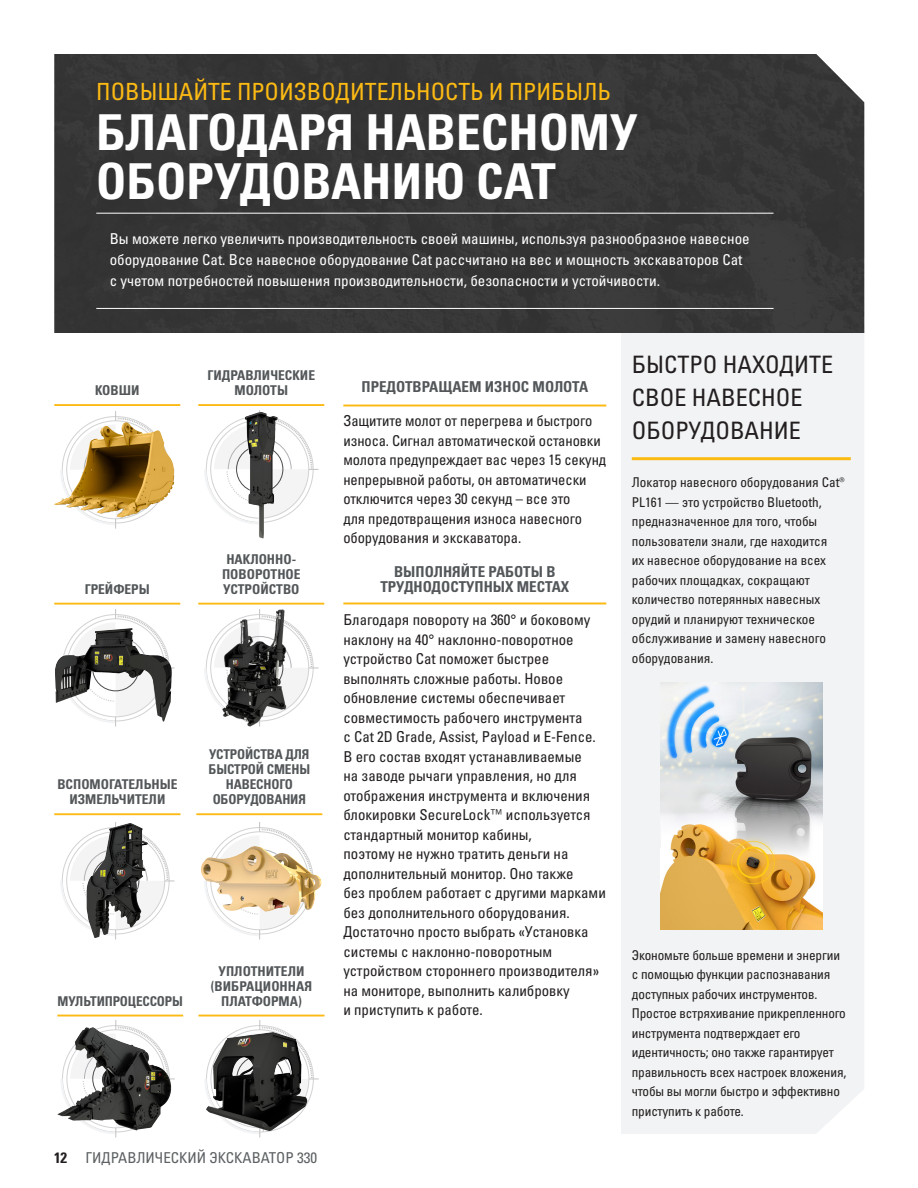
<style>
.page{position:relative;width:918px;height:1188px;background:#fff}
.page>*{position:absolute;margin:0;border:0;box-sizing:border-box;transform-origin:0 0}
.Headline_large_white{font:49.5px/49.5px "Univers LTCYR 67 Bold Cond";color:#fff}
.Headline_small_black_2-with_extra_space_{font:condensed 24px/33px "Univers LTCYR 57";color:#231f20}
.Subhead_small_yellow{font:condensed 23.7px "Univers LTCYR 57";color:#fcba13}
.Body_copy_white{font:condensed 15px/19.5px "Univers LTCYR 57";color:#231f20}
.Body_copy_white-rules_above_and_below{font:condensed 15px/21px "Univers LTCYR 57";color:#fff}
.Attachment_gray{font:15px/15px "Univers LTCYR 67 Bold Cond";color:#535759;text-align:center}
.t1{font:condensed 15px "Univers LTCYR 57";color:#5d6163}
.Body_copy_with_12pts_and_yellow_rule_abo{font:condensed 13.5px/19.5px "Univers LTCYR 57";color:#231f20}
.Body_copy{font:condensed 13.5px/19.5px "Univers LTCYR 57";letter-spacing:-.01em;color:#231f20}
.Attachment_gray-2{font:13.5px/15px "Univers LTCYR 67 Bold Cond";color:#535759;text-align:center}
.s1{font-family:"Univers LTCYR 67 Bold Cond";font-stretch:normal;color:#231f20}
</style>
<div class="page">
<div style="left:621px;top:333px;width:243px;height:801px;background:#f2f3f4"></div>
<div style="left:54px;top:54px;width:810px;height:279px;background:#363637"></div>
<hr style="left:96px;top:213px;width:678px;height:1px;background:#fff">
<hr style="left:96px;top:308px;width:678px;height:1px;background:#fff">
<hr style="left:632px;top:457px;width:219px;height:3px;background:#fcba13">
<img style="left:660px;top:682px;width:162px;height:248px">
<svg style="left:83px;top:411px;width:92px;height:118px"></svg>
<svg style="left:80px;top:609px;width:95px;height:118px"></svg>
<svg style="left:60px;top:822px;width:115px;height:118px"></svg>
<svg style="left:59px;top:1020px;width:116px;height:118px"></svg>
<svg style="left:217px;top:822px;width:102px;height:118px"></svg>
<svg style="left:205px;top:1020px;width:114px;height:118px"></svg>
<hr style="left:54px;top:404px;width:126px;height:2px;background:#fcba13">
<hr style="left:54px;top:603px;width:126px;height:2px;background:#fcba13">
<hr style="left:198px;top:603px;width:126px;height:2px;background:#fcba13">
<hr style="left:54px;top:813px;width:127px;height:2px;background:#fcba13">
<hr style="left:57px;top:1015px;width:126px;height:1px;background:#fcba13">
<hr style="left:196px;top:813px;width:126px;height:2px;background:#fcba13">
<hr style="left:199px;top:1015px;width:126px;height:1px;background:#fcba13">
<img style="left:86px;top:823px;width:43px;height:105px">
<img style="left:201px;top:604px;width:111px;height:123px">
<svg style="left:204px;top:410px;width:115px;height:112px"></svg>
<hr style="left:198px;top:404px;width:126px;height:2px;background:#fcba13">
<hr style="left:343px;top:405px;width:263px;height:1px;background:#fcba13">
<hr style="left:343px;top:603px;width:263px;height:1px;background:#fcba13">
<img style="left:54px;top:423px;width:70px;height:91px">
<img style="left:245px;top:412px;width:33px;height:126px">
<img style="left:55px;top:628px;width:117px;height:94px">
<img style="left:201px;top:846px;width:114px;height:69px">
<img style="left:75px;top:1028px;width:31px;height:43px">
<img style="left:206px;top:1032px;width:65px;height:97px">
<p class="Subhead_small_yellow" style="left:96px;top:77px;width:516px">ПОВЫШАЙТЕ ПРОИЗВОДИТЕЛЬНОСТЬ И ПРИБЫЛЬ</p>
<p class="Headline_large_white" style="left:96px;top:106px;width:543px">БЛАГОДАРЯ НАВЕСНОМУ<br>ОБОРУДОВАНИЮ CAT</p>
<p class="Body_copy_white-rules_above_and_below" style="left:110px;top:227px;width:641px">Вы можете легко увеличить производительность своей машины, используя разнообразное навесное оборудование Cat. Все навесное оборудование Cat рассчитано на вес и мощность экскаваторов Cat с учетом потребностей повышения производительности, безопасности и устойчивости.</p>
<p class="Attachment_gray-2" style="left:95px;top:383px;width:46px">КОВШИ</p>
<p class="Attachment_gray-2" style="left:207px;top:368px;width:109px">ГИДРАВЛИЧЕСКИЕ<br>МОЛОТЫ</p>
<p class="Attachment_gray-2" style="left:85px;top:581px;width:67px">ГРЕЙФЕРЫ</p>
<p class="Attachment_gray-2" style="left:222px;top:551px;width:80px">НАКЛОННО-<br>ПОВОРОТНОЕ<br>УСТРОЙСТВО</p>
<p class="Attachment_gray-2" style="left:57px;top:777px;width:122px">ВСПОМОГАТЕЛЬНЫЕ<br>ИЗМЕЛЬЧИТЕЛИ</p>
<p class="Attachment_gray-2" style="left:209px;top:747px;width:103px">УСТРОЙСТВА ДЛЯ<br>БЫСТРОЙ СМЕНЫ<br>НАВЕСНОГО<br>ОБОРУДОВАНИЯ</p>
<p class="Attachment_gray-2" style="left:58px;top:993px;width:127px">МУЛЬТИПРОЦЕССОРЫ</p>
<p class="Attachment_gray-2" style="left:211px;top:963px;width:103px">УПЛОТНИТЕЛИ (ВИБРАЦИОННАЯ<br>ПЛАТФОРМА)</p>
<p class="t1" style="left:54px;top:1148px;width:265px"><span class="s1">12</span> ГИДРАВЛИЧЕСКИЙ ЭКСКАВАТОР 330</p>
<p class="Attachment_gray" style="left:362px;top:378px;width:228px">ПРЕДОТВРАЩАЕМ ИЗНОС МОЛОТА</p>
<p class="Body_copy_white" style="left:343px;top:411px;width:264px">Защитите молот от перегрева и быстрого износа. Сигнал автоматической остановки молота предупреждает вас через 15 секунд непрерывной работы, он автоматически отключится через 30 секунд – все это<br>для предотвращения износа навесного оборудования и экскаватора.</p>
<p class="Attachment_gray" style="left:380px;top:564px;width:190px">ВЫПОЛНЯЙТЕ РАБОТЫ В<br>ТРУДНОДОСТУПНЫХ МЕСТАХ</p>
<p class="Body_copy_white" style="left:343px;top:610px;width:264px">Благодаря повороту на 360° и боковому наклону на 40° наклонно-поворотное устройство Cat поможет быстрее выполнять сложные работы. Новое обновление системы обеспечивает совместимость рабочего инструмента<br>с Cat 2D Grade, Assist, Payload и E-Fence.<br>В его состав входят устанавливаемые<br>на заводе рычаги управления, но для отображения инструмента и включения блокировки SecureLock™ используется стандартный монитор кабины,<br>поэтому не нужно тратить деньги на дополнительный монитор. Оно также<br>без проблем работает с другими марками без дополнительного оборудования.<br>Достаточно просто выбрать «Установка системы с наклонно‑поворотным устройством стороннего производителя» на мониторе, выполнить калибровку<br>и приступить к работе.</p>
<p class="Headline_small_black_2-with_extra_space_" style="left:632px;top:348px;width:203px">БЫСТРО НАХОДИТЕ<br>СВОЕ НАВЕСНОЕ<br>ОБОРУДОВАНИЕ</p>
<p class="Body_copy_with_12pts_and_yellow_rule_abo" style="left:632px;top:472px;width:214px">Локатор навесного оборудования Cat®<br>PL161 — это устройство Bluetooth, предназначенное для того, чтобы пользователи знали, где находится<br>их навесное оборудование на всех рабочих площадках, сокращают количество потерянных навесных орудий и планируют техническое обслуживание и замену навесного оборудования.</p>
<p class="Body_copy" style="left:632px;top:945px;width:216px">Экономьте больше времени и энергии с помощью функции распознавания доступных рабочих инструментов.<br>Простое встряхивание прикрепленного инструмента подтверждает его идентичность; оно также гарантирует правильность всех настроек вложения, чтобы вы могли быстро и эффективно приступить к работе.</p>
</div>
